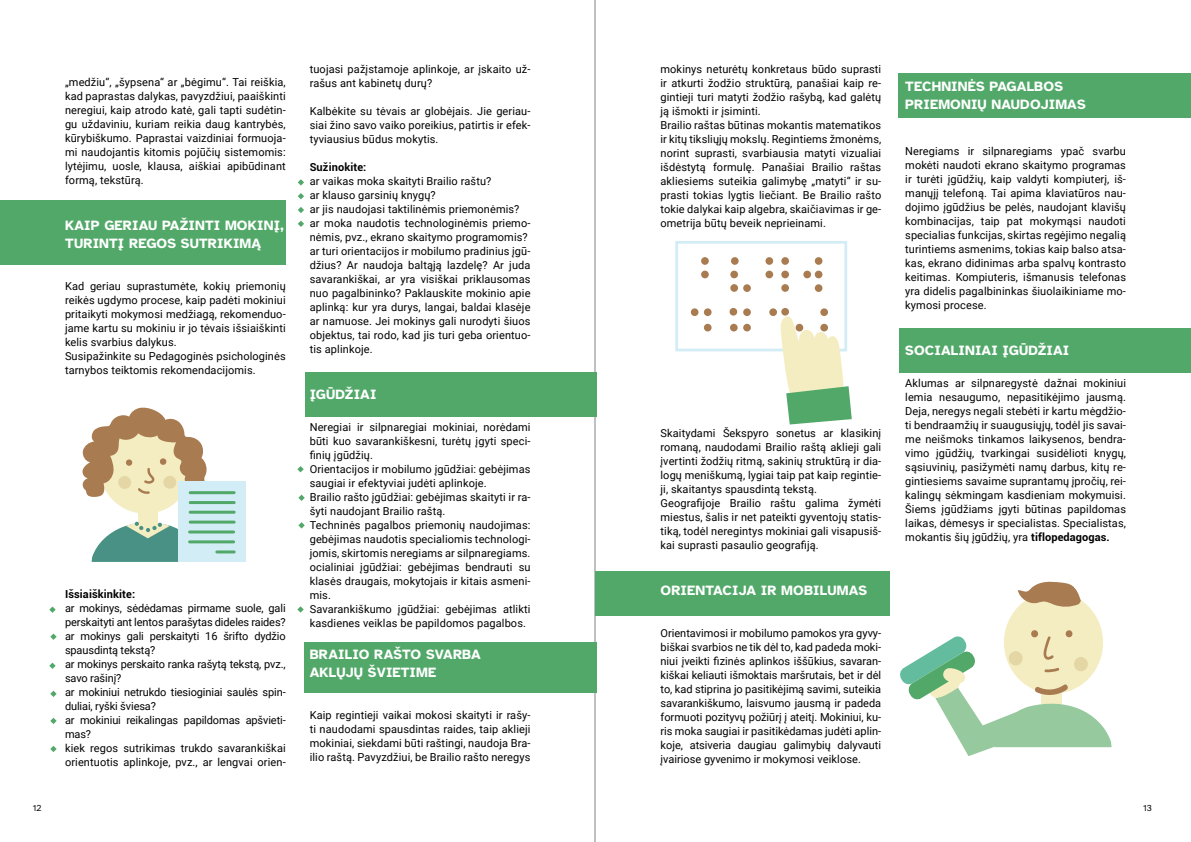
<style>
.page{position:relative;width:1191px;height:842px;background:#fff}
.page>*{position:absolute;margin:0;border:0;box-sizing:border-box;transform-origin:0 0}
.t1{font:700 14px/18px "Atkinson Hyperlegible";letter-spacing:.01em;color:#fff}
.t2{font:11px/14px "Roboto";letter-spacing:.01em;color:#000;text-align:justify}
.t3{font:11px/14px "Roboto";letter-spacing:-.01em;color:#000}
.t4{font:700 11px "Roboto";letter-spacing:.01em;color:#000}
.t5{font:9px "Atkinson Hyperlegible";color:#000}
.s1{font-weight:700}
</style>
<div class="page">
<hr style="left:594px;top:0;width:1px;height:842px;background:#808285">
<div style="left:899px;top:328px;width:292px;height:45px;background:#51a868"></div>
<div style="left:898px;top:73px;width:293px;height:45px;background:#51a868"></div>
<div style="left:594px;top:571px;width:295px;height:45px;background:#51a868"></div>
<div style="left:304px;top:642px;width:292px;height:51px;background:#51a868"></div>
<div style="left:0;top:201px;width:286px;height:64px;background:#51a868"></div>
<div style="left:305px;top:373px;width:291px;height:44px;background:#51a868"></div>
<svg style="left:49px;top:606px;width:7px;height:7px"></svg>
<svg style="left:50px;top:633px;width:7px;height:7px"></svg>
<svg style="left:49px;top:663px;width:7px;height:6px"></svg>
<svg style="left:50px;top:691px;width:7px;height:6px"></svg>
<svg style="left:50px;top:718px;width:7px;height:6px"></svg>
<svg style="left:50px;top:746px;width:7px;height:6px"></svg>
<svg style="left:298px;top:179px;width:6px;height:7px"></svg>
<svg style="left:298px;top:193px;width:6px;height:6px"></svg>
<svg style="left:298px;top:207px;width:6px;height:6px"></svg>
<svg style="left:298px;top:221px;width:6px;height:6px"></svg>
<svg style="left:297px;top:466px;width:7px;height:6px"></svg>
<svg style="left:298px;top:495px;width:7px;height:6px"></svg>
<svg style="left:298px;top:522px;width:7px;height:6px"></svg>
<svg style="left:297px;top:606px;width:7px;height:7px"></svg>
<svg style="left:675px;top:241px;width:176px;height:183px"></svg>
<div style="left:178px;top:481px;width:67px;height:81px;background:#d2edf6"></div>
<hr style="left:190px;top:491px;width:44px;height:3px;background:#51a868">
<hr style="left:190px;top:501px;width:44px;height:3px;background:#51a868">
<hr style="left:190px;top:511px;width:44px;height:3px;background:#51a868">
<hr style="left:190px;top:521px;width:44px;height:3px;background:#51a868">
<hr style="left:190px;top:530px;width:44px;height:3px;background:#51a868">
<hr style="left:190px;top:540px;width:44px;height:3px;background:#51a868">
<hr style="left:217px;top:550px;width:17px;height:3px;background:#51a868">
<svg style="left:82px;top:407px;width:126px;height:155px"></svg>
<div style="left:118px;top:476px;width:13px;height:13px;background:#e4d7a5;border-radius:50%"></div>
<div style="left:163px;top:476px;width:13px;height:13px;background:#e4d7a5;border-radius:50%"></div>
<svg style="left:900px;top:581px;width:211px;height:175px"></svg>
<div style="left:1074px;top:657px;width:13px;height:14px;background:#e4d7a5;border-radius:50%"></div>
<div style="left:1008px;top:651px;width:14px;height:14px;background:#e4d7a5;border-radius:50%"></div>
<p class="t2" style="left:65px;top:75px;width:222px">„medžiu“, „šypsena“ ar „bėgimu“. Tai reiškia, kad paprastas dalykas, pavyzdžiui, paaiškinti neregiui, kaip atrodo katė, gali tapti sudėtin&shy;gu uždaviniu, kuriam reikia daug kantrybės, kūrybiškumo. Paprastai vaizdiniai formuoja&shy;mi naudojantis kitomis pojūčių sistemomis: lytėjimu, uosle, klausa, aiškiai apibūdinant formą, tekstūrą.</p>
<p class="t1" style="left:65px;top:217px;width:221px">KAIP GERIAU PAŽINTI MOKINĮ,<br>TURINTĮ REGOS SUTRIKIMĄ</p>
<p class="t2" style="left:65px;top:279px;width:222px;text-align:left">Kad geriau suprastumėte, kokių priemonių reikės ugdymo procese, kaip padėti mokiniui pritaikyti mokymosi medžiagą, rekomenduo&shy;jame kartu su mokiniu ir jo tėvais išsiaiškinti kelis svarbius dalykus.<br>Susipažinkite su Pedagoginės psichologinės tarnybos teiktomis rekomendacijomis.</p>
<p class="t4" style="left:65px;top:587px;width:72px">Išsiaiškinkite:</p>
<p class="t3" style="left:65px;top:601px;width:222px">ar mokinys, sėdėdamas pirmame suole, gali perskaityti ant lentos parašytas dideles raides? ar mokinys gali perskaityti 16 šrifto dydžio spausdintą tekstą?<br>ar mokinys perskaito ranka rašytą tekstą, pvz., savo rašinį?<br>ar mokiniui netrukdo tiesioginiai saulės spin&shy;duliai, ryški šviesa?<br>ar mokiniui reikalingas papildomas apšvieti&shy;mas?<br>kiek regos sutrikimas trukdo savarankiškai orientuotis aplinkoje, pvz., ar lengvai orien-</p>
<p class="t2" style="left:310px;top:62px;width:222px">tuojasi pažįstamoje aplinkoje, ar įskaito už&shy;rašus ant kabinetų durų?</p>
<p class="t2" style="left:310px;top:104px;width:222px">Kalbėkite su tėvais ar globėjais. Jie geriau&shy;siai žino savo vaiko poreikius, patirtis ir efek&shy;tyviausius būdus mokytis.</p>
<p class="t4" style="left:310px;top:160px;width:58px">Sužinokite:</p>
<p class="t2" style="left:310px;top:174px;width:222px;text-align:left">ar vaikas moka skaityti Brailio raštu?<br>ar klauso garsinių knygų?<br>ar jis naudojasi taktilinėmis priemonėmis? ar moka naudotis technologinėmis priemo&shy;nėmis, pvz., ekrano skaitymo programomis? ar turi orientacijos ir mobilumo pradinius įgū&shy;džius? Ar naudoja baltąją lazdelę? Ar juda savarankiškai, ar yra visiškai priklausomas nuo pagalbininko? Paklauskite mokinio apie aplinką: kur yra durys, langai, baldai klasėje ar namuose. Jei mokinys gali nurodyti šiuos objektus, tai rodo, kad jis turi geba orientuo&shy;tis aplinkoje.</p>
<p class="t1" style="left:310px;top:386px;width:68px">ĮGŪDŽIAI</p>
<p class="t2" style="left:310px;top:420px;width:222px;text-align:left">Neregiai ir silpnaregiai mokiniai, norėdami būti kuo savarankiškesni, turėtų įgyti speci&shy;finių įgūdžių.<br>Orientacijos ir mobilumo įgūdžiai: gebėjimas saugiai ir efektyviai judėti aplinkoje.<br>Brailio rašto įgūdžiai: gebėjimas skaityti ir ra&shy;šyti naudojant Brailio raštą.<br>Techninės pagalbos priemonių naudojimas: gebėjimas naudotis specialiomis technologi&shy;jomis, skirtomis neregiams ar silpnaregiams. ocialiniai įgūdžiai: gebėjimas bendrauti su klasės draugais, mokytojais ir kitais asmeni&shy;mis.<br>Savarankiškumo įgūdžiai: gebėjimas atlikti kasdienes veiklas be papildomos pagalbos.</p>
<p class="t1" style="left:310px;top:646px;width:173px">BRAILIO RAŠTO SVARBA<br>AKLŲJŲ ŠVIETIME</p>
<p class="t2" style="left:310px;top:708px;width:222px">Kaip regintieji vaikai mokosi skaityti ir rašy&shy;ti naudodami spausdintas raides, taip aklieji mokiniai, siekdami būti raštingi, naudoja Bra&shy;ilio raštą. Pavyzdžiui, be Brailio rašto neregys</p>
<p class="t2" style="left:660px;top:62px;width:222px;text-align:left">mokinys neturėtų konkretaus būdo suprasti ir atkurti žodžio struktūrą, panašiai kaip re&shy;gintieji turi matyti žodžio rašybą, kad galėtų ją išmokti ir įsiminti.<br>Brailio raštas būtinas mokantis matematikos ir kitų tiksliųjų mokslų. Regintiems žmonėms, norint suprasti, svarbiausia matyti vizualiai išdėstytą formulę. Panašiai Brailio raštas akliesiems suteikia galimybę „matyti“ ir su&shy;prasti tokias lygtis liečiant. Be Brailio rašto tokie dalykai kaip algebra, skaičiavimas ir ge&shy;ometrija būtų beveik neprieinami.</p>
<p class="t2" style="left:660px;top:426px;width:222px;text-align:left">Skaitydami Šekspyro sonetus ar klasikinį romaną, naudodami Brailio raštą aklieji gali įvertinti žodžių ritmą, sakinių struktūrą ir dia&shy;logų meniškumą, lygiai taip pat kaip regintie&shy;ji, skaitantys spausdintą tekstą.<br>Geografijoje Brailio raštu galima žymėti miestus, šalis ir net pateikti gyventojų statis&shy;tiką, todėl neregintys mokiniai gali visapusiš&shy;kai suprasti pasaulio geografiją.</p>
<p class="t1" style="left:660px;top:582px;width:208px">ORIENTACIJA IR MOBILUMAS</p>
<p class="t2" style="left:660px;top:626px;width:222px">Orientavimosi ir mobilumo pamokos yra gyvy&shy;biškai svarbios ne tik dėl to, kad padeda moki&shy;niui įveikti fizinės aplinkos iššūkius, savaran&shy;kiškai keliauti išmoktais maršrutais, bet ir dėl to, kad stiprina jo pasitikėjimą savimi, suteikia savarankiškumo, laisvumo jausmą ir padeda formuoti pozityvų požiūrį į ateitį. Mokiniui, ku&shy;ris moka saugiai ir pasitikėdamas judėti aplin&shy;koje, atsiveria daugiau galimybių dalyvauti įvairiose gyvenimo ir mokymosi veiklose.</p>
<p class="t1" style="left:905px;top:78px;width:182px">TECHNINĖS PAGALBOS<br>PRIEMONIŲ NAUDOJIMAS</p>
<p class="t2" style="left:905px;top:144px;width:222px">Neregiams ir silpnaregiams ypač svarbu mokėti naudoti ekrano skaitymo programas ir turėti įgūdžių, kaip valdyti kompiuterį, iš&shy;manųjį telefoną. Tai apima klaviatūros nau&shy;dojimo įgūdžius be pelės, naudojant klavišų kombinacijas, taip pat mokymąsi naudoti specialias funkcijas, skirtas regėjimo negalią turintiems asmenims, tokias kaip balso atsa&shy;kas, ekrano didinimas arba spalvų kontrasto keitimas. Kompiuteris, išmanusis telefonas yra didelis pagalbininkas šiuolaikiniame mo&shy;kymosi procese.</p>
<p class="t1" style="left:905px;top:342px;width:166px">SOCIALINIAI ĮGŪDŽIAI</p>
<p class="t2" style="left:905px;top:376px;width:222px">Aklumas ar silpnaregystė dažnai mokiniui lemia nesaugumo, nepasitikėjimo jausmą.<br>Deja, neregys negali stebėti ir kartu mėgdžio&shy;ti bendraamžių ir suaugusiųjų, todėl jis savai&shy;me neišmoks tinkamos laikysenos, bendra&shy;vimo įgūdžių, tvarkingai susidėlioti knygų, sąsiuvinių, pasižymėti namų darbus, kitų re&shy;gintiesiems savaime suprantamų įpročių, rei&shy;kalingų sėkmingam kasdieniam mokymuisi.<br>Šiems įgūdžiams įgyti būtinas papildomas laikas, dėmesys ir specialistas. Specialistas, mokantis šių įgūdžių, yra <span class="s1">tiflopedagogas.</span></p>
<p class="t5" style="left:33px;top:803px;width:10px">12</p>
<p class="t5" style="left:1143px;top:803px;width:10px">13</p>
</div>
